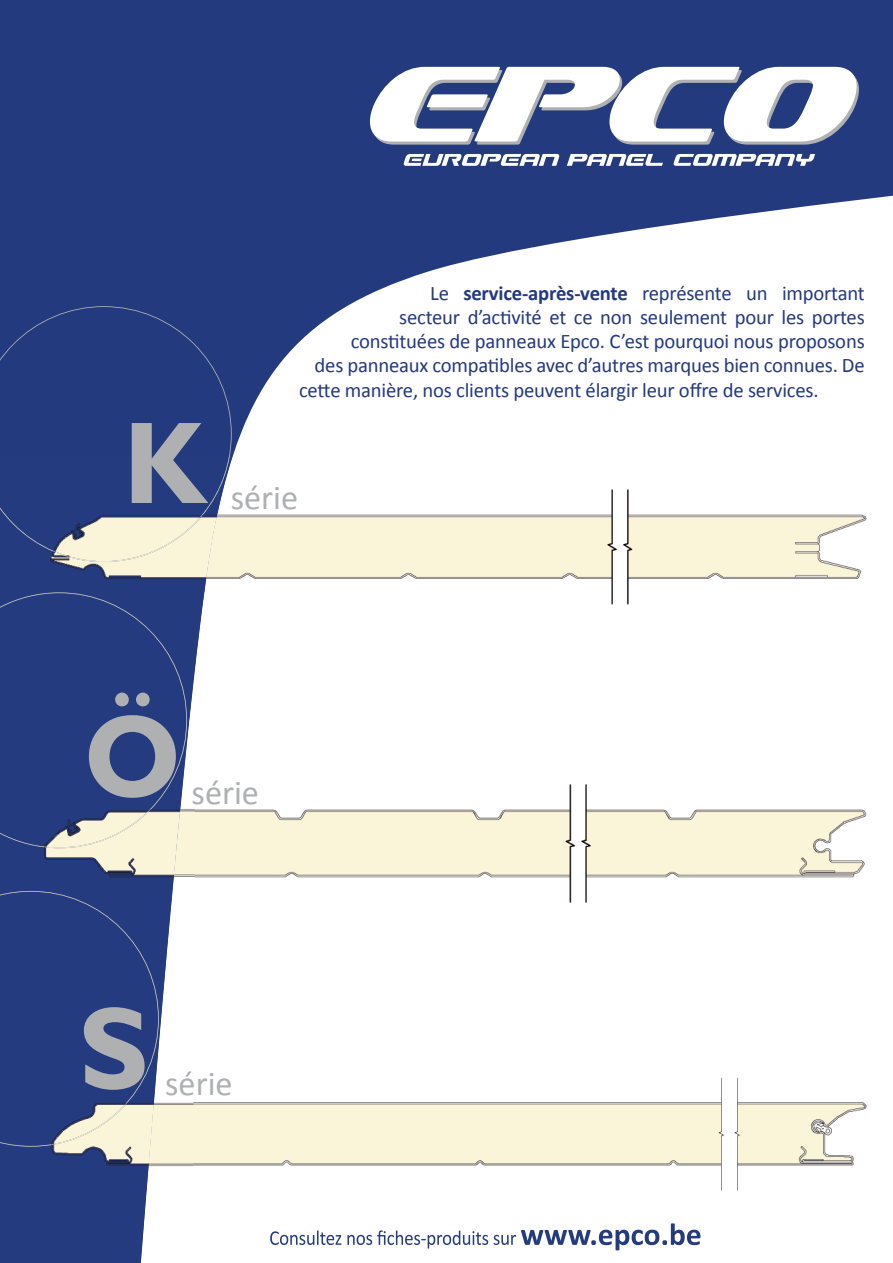
<style>
.page{position:relative;width:893px;height:1263px;background:#fff}
.page>*{position:absolute;margin:0;border:0;box-sizing:border-box;transform-origin:0 0}
.t1{font:700 117px "Humanist 521 BT";color:#aeb0b1}
.t2{font:34.35px "Calibri";color:#aeb0b1}
.t3{font:20.7px "Calibri";letter-spacing:-.01em;color:#233a7f}
.s1{font-weight:700}
</style>
<div class="page">
<svg style="left:0;top:0;width:893px;height:456px;fill:#233a7f"></svg>
<svg style="left:404px;top:154px;width:155px;height:12px"></svg>
<svg style="left:567px;top:154px;width:96px;height:12px"></svg>
<svg style="left:673px;top:154px;width:142px;height:12px"></svg>
<svg style="left:370px;top:67px;width:489px;height:78px"></svg>
<div style="left:0;top:306px;width:232px;height:150px;background:#233a7f"></div>
<img style="left:233px;top:489px;width:634px;height:762px">
<img style="left:0;top:456px;width:233px;height:807px">
<img style="left:270px;top:1230px;width:246px;height:18px">
<img style="left:521px;top:1223px;width:179px;height:27px">
<img style="left:0;top:891px;width:159px;height:256px">
<img style="left:0;top:562px;width:229px;height:285px">
<img style="left:0;top:592px;width:187px;height:256px">
<img style="left:0;top:456px;width:230px;height:106px">
<h1 class="t1" style="left:123px;top:390px;width:83px">K</h1>
<p class="t3" style="left:430px;top:280px;width:436px">Le <span class="s1">service-après-vente</span> représente un important</p>
<p class="t3" style="left:399px;top:304px;width:467px">secteur d’activité et ce non seulement pour les portes</p>
<p class="t3" style="left:351px;top:328px;width:515px">constituées de panneaux Epco. C’est pourquoi nous proposons</p>
<p class="t3" style="left:315px;top:352px;width:552px">des panneaux compatibles avec d’autres marques bien connues. De</p>
<p class="t3" style="left:299px;top:377px;width:521px">cette manière, nos clients peuvent élargir leur offre de services.</p>
<h2 class="t2" style="left:231px;top:476px;width:69px">série</h2>
<h1 class="t1" style="left:85px;top:684px;width:96px">Ö</h1>
<h2 class="t2" style="left:192px;top:771px;width:69px">série</h2>
<h1 class="t1" style="left:79px;top:976px;width:71px">S</h1>
<h2 class="t2" style="left:165px;top:1062px;width:69px">série</h2>
</div>
